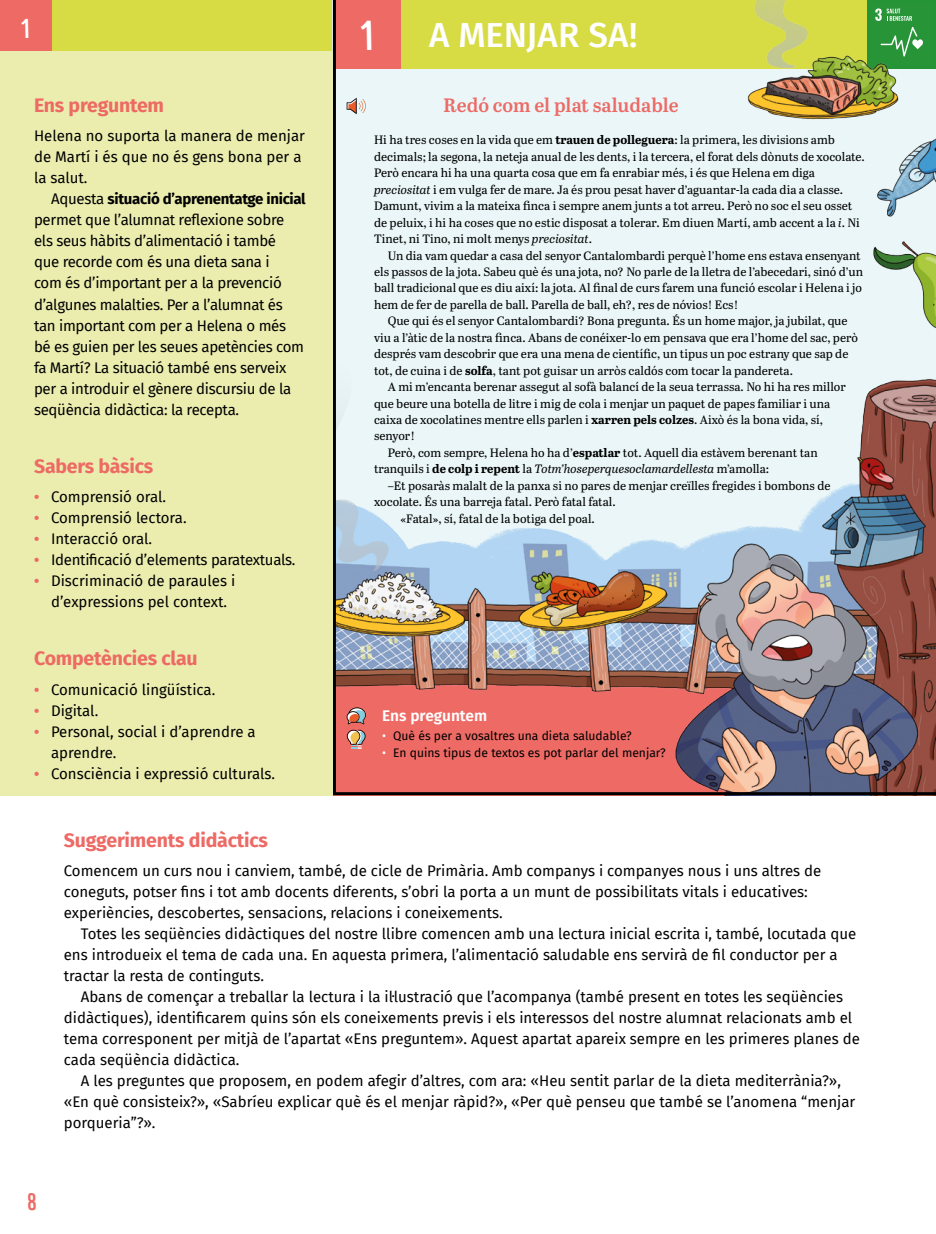
<style>
.page{position:relative;width:936px;height:1234px;background:#fff}
.page>*{position:absolute;margin:0;border:0;box-sizing:border-box;transform-origin:0 0}
.t1{font:36.75px "Prater Script Pro";color:#fff}
.t2{font:500 34.8px "Fira Sans";color:#fff}
.t3{font:24px "Prater Script Pro";color:#fff}
.t4{font:21px "Prater Script Pro";color:#ed6a65}
.Títol_interior{font:700 19.5px "Fira Sans";letter-spacing:-.01em;color:#ed6a65}
.t5{font:600 19.35px "Abril Text";color:#ed6a65}
.t6{font:600 15.45px "Fira Sans";color:#fff}
.Text_2{font:15px/21px "Fira Sans";color:#000}
.Text_2-2{font:15px/21px "Fira Sans";letter-spacing:-.02em;color:#000}
.Text{font:15px/21px "Fira Sans";color:#000}
.t7{font:12.15px/16.5px "Abril Text";color:#000}
.t8{font:12.15px "Fira Sans";color:#000}
.t9{font:italic 12.15px "Abril Text";color:#000}
.s1{font-weight:700}
.s2{font-weight:700;color:#ed6a65}
.s3{font-style:italic}
.s4{font-style:normal}
.s5{font-weight:700;font-style:normal}
.s6{color:#fff}
</style>
<div class="page">
<div style="left:0;top:0;width:935px;height:51px;background:#d7dc44"></div>
<div style="left:0;top:0;width:51px;height:51px;background:#ed6a65"></div>
<svg style="left:331px;top:0;width:604px;height:796px;background:#cdc6bc"></svg>
<div style="left:0;top:51px;width:333px;height:744px;background:#ebedae"></div>
<h3 class="t3" style="left:21px;top:9px;width:10px">1</h3>
<h1 class="t1" style="left:361px;top:5px;width:14px">1</h1>
<h2 class="t2" style="left:429px;top:7px;width:210px">A MENJAR SA!</h2>
<p class="Títol_interior" style="left:34px;top:89px;width:132px">Ens preguntem</p>
<p class="Text" style="left:34px;top:125px;width:272px">Helena no suporta la manera de menjar de Martí i és que no és gens bona per a la salut.</p>
<p class="Text_2-2" style="left:34px;top:188px;width:273px;text-indent:17px">Aquesta <span class="s1">situació d’aprenentatge inicial </span>permet que l’alumnat reflexione sobre els seus hàbits d’alimentació i també<br>que recorde com és una dieta sana i<br>com és d’important per a la prevenció d’algunes malalties. Per a l’alumnat és tan important com per a Helena o més bé es guien per les seues apetències com fa Martí? La situació també ens serveix per a introduir el gènere discursiu de la seqüència didàctica: la recepta.</p>
<p class="Títol_interior" style="left:34px;top:449px;width:121px">Sabers bàsics</p>
<p class="Text_2" style="left:34px;top:486px;width:133px"><span class="s2">•</span> Comprensió oral.</p>
<p class="Text_2" style="left:34px;top:507px;width:154px"><span class="s2">•</span> Comprensió lectora.</p>
<p class="Text_2" style="left:34px;top:528px;width:120px"><span class="s2">•</span> Interacció oral.</p>
<p class="Text_2-2" style="left:34px;top:549px;width:263px"><span class="s2">•</span> Identificació d’elements paratextuals.</p>
<p class="Text_2" style="left:34px;top:570px;width:203px;text-align:center"><span class="s2">•</span> Discriminació de paraules i d’expressions pel context.</p>
<p class="Títol_interior" style="left:34px;top:642px;width:165px">Competències clau</p>
<p class="Text_2" style="left:34px;top:678px;width:183px"><span class="s2">•</span> Comunicació lingüística.</p>
<p class="Text_2" style="left:34px;top:699px;width:66px"><span class="s2">•</span> Digital.</p>
<p class="Text_2" style="left:51px;top:720px;width:206px;text-indent:-17px"><span class="s2">•</span> Personal, social i d’aprendre a aprendre.</p>
<p class="Text_2" style="left:34px;top:762px;width:242px"><span class="s2">•</span> Consciència i expressió culturals.</p>
<h3 class="t5" style="left:443px;top:90px;width:237px">Redó com el plat saludable</h3>
<p class="t7" style="left:374px;top:131px;width:492px">Hi ha tres coses en la vida que em <span class="s1">trauen de polleguera</span>: la primera, les divisions amb decimals; la segona, la neteja anual de les dents, i la tercera, el forat dels dònuts de xocolate.<br>Però encara hi ha una quarta cosa que em fa enrabiar més, i és que Helena em diga <span class="s3">preciositat</span> i em vulga fer de mare. Ja és prou pesat haver d’aguantar-la cada dia a classe.<br>Damunt, vivim a la mateixa finca i sempre anem junts a tot arreu. Però no soc el seu osset de peluix, i hi ha coses que no estic disposat a tolerar. Em diuen Martí, amb accent a la <span class="s3">i</span>. Ni Tinet, ni Tino, ni molt menys <span class="s3">preciositat</span>.</p>
<p class="t7" style="left:374px;top:246px;width:490px;text-indent:14px">Un dia vam quedar a casa del senyor Cantalombardi perquè l’home ens estava ensenyant els passos de la jota. Sabeu què és una jota, no? No parle de la lletra de l’abecedari, sinó d’un ball tradicional que es diu així: la jota. Al final de curs farem una funció escolar i Helena i jo hem de fer de parella de ball. Parella de ball, eh?, res de nóvios! Ecs!</p>
<p class="t7" style="left:374px;top:312px;width:485px;text-indent:14px">Que qui és el senyor Cantalombardi? Bona pregunta. És un home major, ja jubilat, que viu a l’àtic de la nostra finca. Abans de conéixer-lo em pensava que era l’home del sac, però després vam descobrir que era una mena de científic, un tipus un poc estrany que sap de tot, de cuina i de <span class="s1">solfa</span>, tant pot guisar un arròs caldós com tocar la pandereta.</p>
<p class="t7" style="left:388px;top:378px;width:459px">A mi m’encanta berenar assegut al sofà balancí de la seua terrassa. No hi ha res millor</p>
<p class="t7" style="left:374px;top:394px;width:458px">que beure una botella de litre i mig de cola i menjar un paquet de papes familiar i una</p>
<p class="t7" style="left:374px;top:411px;width:450px">caixa de xocolatines mentre ells parlen i <span class="s1">xarren pels colzes</span>. Això és la bona vida, sí,</p>
<p class="t7" style="left:374px;top:427px;width:42px">senyor!</p>
<p class="t7" style="left:388px;top:443px;width:431px">Però, com sempre, Helena ho ha d’<span class="s1">espatlar</span> tot. Aquell dia estàvem berenant tan</p>
<p class="t9" style="left:374px;top:460px;width:396px"><span class="s4">tranquils i</span> <span class="s5">de colp i repent</span> <span class="s4">la</span> Totm’hoseperquesoclamardellesta <span class="s4">m’amolla:</span></p>
<p class="t7" style="left:388px;top:476px;width:444px">–Et posaràs malalt de la panxa si no pares de menjar creïlles fregides i bombons de</p>
<p class="t7" style="left:374px;top:493px;width:243px">xocolate. És una barreja fatal. Però fatal fatal.</p>
<p class="t7" style="left:400px;top:509px;width:196px">«Fatal», sí, fatal de la botiga del poal.</p>
<p class="t6" style="left:382px;top:703px;width:106px">Ens preguntem</p>
<p class="t8" style="left:382px;top:727px;width:251px"><span class="s6">•</span> Què és per a vosaltres una dieta saludable?</p>
<p class="t8" style="left:382px;top:743px;width:285px"><span class="s6">•</span> En quins tipus de textos es pot parlar del menjar?</p>
<h3 class="t4" style="left:27px;top:1184px;width:11px">8</h3>
<p class="Títol_interior" style="left:64px;top:824px;width:206px">Suggeriments didàctics</p>
<p class="Text" style="left:64px;top:859px;width:759px">Comencem un curs nou i canviem, també, de cicle de Primària. Amb companys i companyes nous i uns altres de coneguts, potser fins i tot amb docents diferents, s’obri la porta a un munt de possibilitats vitals i educatives: experiències, descobertes, sensacions, relacions i coneixements.</p>
<p class="Text_2" style="left:64px;top:922px;width:794px;text-indent:17px">Totes les seqüències didàctiques del nostre llibre comencen amb una lectura inicial escrita i, també, locutada que ens introdueix el tema de cada una. En aquesta primera, l’alimentació saludable ens servirà de fil conductor per a tractar la resta de continguts.</p>
<p class="Text_2" style="left:64px;top:985px;width:797px;text-indent:17px">Abans de començar a treballar la lectura i la il·lustració que l’acompanya (també present en totes les seqüències didàctiques), identificarem quins són els coneixements previs i els interessos del nostre alumnat relacionats amb el tema corresponent per mitjà de l’apartat «Ens preguntem». Aquest apartat apareix sempre en les primeres planes de cada seqüència didàctica.</p>
<p class="Text_2" style="left:64px;top:1069px;width:793px;text-indent:17px">A les preguntes que proposem, en podem afegir d’altres, com ara: «Heu sentit parlar de la dieta mediterrània?», «En què consisteix?», «Sabríeu explicar què és el menjar ràpid?», «Per què penseu que també se l’anomena “menjar porqueria”?».</p>
</div>
